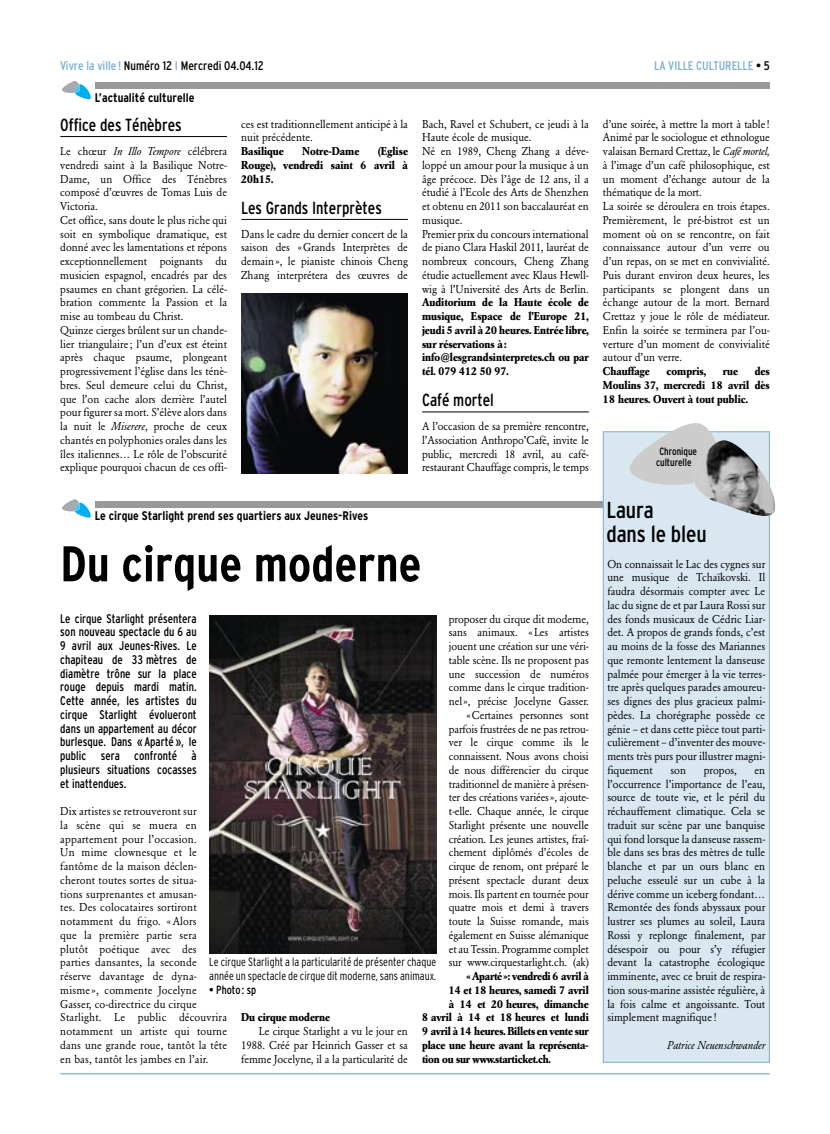
<style>
.page{position:relative;width:830px;height:1134px;background:#fff}
.page>*{position:absolute;margin:0;border:0;box-sizing:border-box;transform-origin:0 0}
.t1{font:700 condensed 50px "Interstate";color:#000}
.t2{font:condensed 23.12px/23.8px "Interstate";letter-spacing:-.005em;color:#000}
.t3{font:condensed 17.5px "Interstate";color:#000;scale:.95 1}
.t4{font:condensed 12.5px/13.8px "Interstate";color:#000;text-align:justify;scale:.95 1}
.t5{font:700 condensed 12.5px "Interstate";color:#000}
.t6{font:condensed 12.5px "Interstate";color:#000}
.t7{font:condensed 12.5px "Interstate";color:#7caece}
.t8{font:300 condensed 11.88px/13.8px "Interstate";color:#000;scale:.95 1}
.t9{font:condensed 11.88px "Interstate";color:#000;scale:.95 1}
.t10{font:11.25px/13.8px "Garamond BE";color:#000;scale:.95 1}
.t11{font:700 11.25px/13.8px "Garamond BE";color:#000;text-align:justify;scale:.95 1}
.t12{font:italic 11.25px "Garamond BE";color:#000;scale:.95 1}
.t13{font:condensed 10.62px/11.2px "Interstate";color:#000;text-align:center;scale:.95 1}
.s1{color:#7caece}
.s2{color:#000}
.s3{font-style:italic}
</style>
<div class="page">
<hr style="left:60px;top:1073px;width:709px;height:1px;background:#7caece">
<svg style="left:62px;top:81px;width:29px;height:18px"></svg>
<div style="left:95px;top:83px;width:674px;height:6px;background:#999"></div>
<hr style="left:60px;top:136px;width:167px;height:1px;background:#000">
<hr style="left:241px;top:219px;width:166px;height:1px;background:#000">
<hr style="left:422px;top:412px;width:166px;height:1px;background:#000">
<img style="left:241px;top:293px;width:166px;height:180px">
<svg style="left:62px;top:499px;width:29px;height:19px"></svg>
<div style="left:95px;top:501px;width:674px;height:6px;background:#999"></div>
<img style="left:209px;top:615px;width:227px;height:338px">
<div style="left:603px;top:432px;width:165px;height:630px;background:#d8e7f0"></div>
<div style="left:602px;top:431px;width:167px;height:631px;border:1px solid #7caece"></div>
<svg style="left:618px;top:423px;width:152px;height:104px"></svg>
<img style="left:693px;top:440px;width:82px;height:76px">
<p class="t6" style="left:60px;top:61px;width:205px"><span class="s1">Vivre la ville !</span> Numéro 12 <span class="s1">I</span> Mercredi 04.04.12</p>
<p class="t7" style="left:653px;top:61px;width:117px">LA VILLE CULTURELLE <span class="s2">• 5</span></p>
<p class="t5" style="left:95px;top:93px;width:101px">L’actualité culturelle</p>
<h3 class="t3" style="left:60px;top:118px;width:129px">Office des Ténèbres</h3>
<p class="t10" style="left:60px;top:145px;width:177px">Le chœur <span class="s3">In Illo Tempore</span> célébrera vendredi saint à la Basilique Notre-Dame, un Office des Ténèbres composé d’œuvres de Tomas Luis de Victoria.<br>Cet office, sans doute le plus riche qui soit en symbolique dramatique, est donné avec les lamentations et répons exceptionnellement poignants du musicien espagnol, encadrés par des psaumes en chant grégorien. La célé&shy;bration commente la Passion et la mise au tombeau du Christ.<br>Quinze cierges brûlent sur un chande&shy;lier triangulaire; l’un d’eux est éteint après chaque psaume, plongeant progressivement l’église dans les ténè&shy;bres. Seul demeure celui du Christ, que l’on cache alors derrière l’autel pour figurer sa mort. S’élève alors dans la nuit le <span class="s3">Miserere</span>, proche de ceux chantés en polyphonies orales dans les îles italiennes… Le rôle de l’obscurité explique pourquoi chacun de ces offi-</p>
<p class="t10" style="left:241px;top:118px;width:177px">ces est traditionnellement anticipé à la nuit précédente.</p>
<p class="t11" style="left:241px;top:145px;width:46px">Basilique</p>
<p class="t11" style="left:302px;top:145px;width:61px">Notre-Dame</p>
<p class="t11" style="left:241px;top:145px;width:177px;text-indent:136px">(Eglise Rouge), vendredi saint 6 avril à 20h15.</p>
<h3 class="t3" style="left:241px;top:201px;width:149px">Les Grands Interprètes</h3>
<p class="t10" style="left:241px;top:228px;width:177px;text-align:justify">Dans le cadre du dernier concert de la saison des «Grands Interprètes de demain», le pianiste chinois Cheng Zhang interprétera des œuvres de</p>
<p class="t10" style="left:422px;top:118px;width:177px">Bach, Ravel et Schubert, ce jeudi à la<br>Haute école de musique.<br>Né en 1989, Cheng Zhang a déve&shy;loppé un amour pour la musique à un âge précoce. Dès l’âge de 12 ans, il a étudié à l’Ecole des Arts de Shenzhen et obtenu en 2011 son baccalauréat en musique.<br>Premier prix du concours international de piano Clara Haskil 2011, lauréat de nombreux concours, Cheng Zhang étudie actuellement avec Klaus Hewll&shy;wig à l’Université des Arts de Berlin.</p>
<p class="t11" style="left:422px;top:296px;width:177px;text-align:left">Auditorium de la Haute école de musique, Espace de l’Europe 21, jeudi 5 avril à 20 heures. Entrée libre, sur réservations à: info@lesgrandsinterpretes.ch ou par tél. 079 412 50 97.</p>
<h3 class="t3" style="left:422px;top:394px;width:77px">Café mortel</h3>
<p class="t10" style="left:422px;top:420px;width:177px;text-align:justify">A l’occasion de sa première rencontre, l’Association Anthropo’Café, invite le public, mercredi 18 avril, au café&shy;restaurant Chauffage compris, le temps</p>
<p class="t5" style="left:95px;top:511px;width:275px">Le cirque Starlight prend ses quartiers aux Jeunes-Rives</p>
<h1 class="t1" style="left:60px;top:545px;width:362px">Du cirque moderne</h1>
<p class="t4" style="left:60px;top:612px;width:145px">Le cirque Starlight présentera son nouveau spectacle du 6 au 9 avril aux Jeunes-Rives. Le chapiteau de 33 mètres de diamètre trône sur la place rouge depuis mardi matin.<br>Cette année, les artistes du cirque Starlight évolueront dans un appartement au décor burlesque. Dans « Aparté », le public sera confronté à plusieurs situations cocasses et inattendues.</p>
<p class="t10" style="left:60px;top:805px;width:177px">Dix artistes se retrouveront sur<br>la scène qui se muera en appartement pour l’occasion.<br>Un mime clownesque et le fantôme de la maison déclen&shy;cheront toutes sortes de situa-<br>tions surprenantes et amusan-<br>tes. Des colocataires sortiront notamment du frigo. «Alors<br>que la première partie sera plutôt poétique avec des parties dansantes, la seconde réserve davantage de dyna&shy;misme», commente Jocelyne<br>Gasser, co-directrice du cirque<br>Starlight. Le public découvrira notamment un artiste qui tourne dans une grande roue, tantôt la tête en bas, tantôt les jambes en l’air.</p>
<p class="t10" style="left:448px;top:613px;width:149px;text-align:right">proposer du cirque dit moderne, sans animaux. «Les artistes jouent une création sur une véri&shy;table scène. Ils ne proposent pas une succession de numéros comme dans le cirque tradition&shy;nel», précise Jocelyne Gasser. «Certaines personnes sont parfois frustrées de ne pas retrou - ver le cirque comme ils le connaissent. Nous avons choisi de nous différencier du cirque traditionnel de manière à présen&shy;ter des créations variées», ajoute&shy;t-elle. Chaque année, le cirque<br>Starlight présente une nouvelle création. Les jeunes artistes, fraî&shy;chement diplômés d’écoles de cirque de renom, ont préparé le présent spectacle durant deux mois. Ils partent en tournée pour quatre mois et demi à travers toute la Suisse romande, mais également en Suisse alémanique et au Tessin. Programme complet sur www.cirquestarlight.ch. (ak)</p>
<p class="t11" style="left:466px;top:970px;width:130px">«Aparté»: vendredi 6 avril à</p>
<p class="t11" style="left:448px;top:984px;width:149px">14 et 18 heures, samedi 7 avril</p>
<p class="t11" style="left:448px;top:998px;width:149px">à 14 et 20 heures, dimanche</p>
<p class="t11" style="left:422px;top:1011px;width:177px">8 avril à 14 et 18 heures et lundi</p>
<p class="t11" style="left:422px;top:1025px;width:177px">9 avril à 14 heures. Billets en vente sur</p>
<p class="t11" style="left:422px;top:1039px;width:177px">place une heure avant la représenta-</p>
<p class="t11" style="left:422px;top:1053px;width:137px">tion ou sur www.starticket.ch.</p>
<p class="t8" style="left:209px;top:956px;width:240px">Le cirque Starlight a la particularité de présenter chaque année un spectacle de cirque dit moderne, sans animaux.</p>
<p class="t9" style="left:209px;top:985px;width:51px">• Photo: sp</p>
<p class="t11" style="left:241px;top:1011px;width:95px">Du cirque moderne</p>
<p class="t10" style="left:241px;top:1025px;width:177px;text-align:justify;text-indent:18px">Le cirque Starlight a vu le jour en 1988. Créé par Heinrich Gasser et sa femme Jocelyne, il a la particularité de</p>
<p class="t10" style="left:602px;top:118px;width:177px">d’une soirée, à mettre la mort à table!<br>Animé par le sociologue et ethnologue valaisan Bernard Crettaz, le <span class="s3">Café mortel, </span>à l’image d’un café philosophique, est un moment d’échange autour de la thématique de la mort.<br>La soirée se déroulera en trois étapes.<br>Premièrement, le pré-bistrot est un moment où on se rencontre, on fait connaissance autour d’un verre ou d’un repas, on se met en convivialité.<br>Puis durant environ deux heures, les participants se plongent dans un échange autour de la mort. Bernard Crettaz y joue le rôle de médiateur.<br>Enfin la soirée se terminera par l’ou&shy;verture d’un moment de convivialité autour d’un verre.</p>
<p class="t11" style="left:602px;top:365px;width:51px">Chauffage</p>
<p class="t11" style="left:666px;top:365px;width:43px">compris,</p>
<p class="t11" style="left:722px;top:365px;width:17px">rue</p>
<p class="t11" style="left:602px;top:365px;width:177px;text-indent:152px">des Moulins 37, mercredi 18 avril dès 18 heures. Ouvert à tout public.</p>
<p class="t13" style="left:655px;top:446px;width:45px">Chronique culturelle</p>
<h2 class="t2" style="left:606px;top:500px;width:102px">Laura<br>dans le bleu</h2>
<p class="t10" style="left:607px;top:558px;width:168px;text-align:justify">On connaissait le Lac des cygnes sur une musique de Tchaïkovski. Il faudra désormais compter avec Le lac du signe de et par Laura Rossi sur des fonds musicaux de Cédric Liar&shy;det. A propos de grands fonds, c’est au moins de la fosse des Mariannes que remonte lentement la danseuse palmée pour émerger à la vie terres&shy;tre après quelques parades amoureu&shy;ses dignes des plus gracieux palmi&shy;pèdes. La chorégraphe possède ce génie – et dans cette pièce tout parti&shy;culièrement – d’inventer des mouve&shy;ments très purs pour illustrer magni&shy;fiquement</p>
<p class="t10" style="left:670px;top:764px;width:18px">son</p>
<p class="t10" style="left:703px;top:764px;width:36px">propos,</p>
<p class="t10" style="left:607px;top:764px;width:168px;text-align:justify;text-indent:147px">en l’occurrence l’importance de l’eau, source de toute vie, et le péril du réchauffement climatique. Cela se traduit sur scène par une banquise qui fond lorsque la danseuse rassem&shy;ble dans ses bras des mètres de tulle blanche et par un ours blanc en peluche esseulé sur un cube à la dérive comme un iceberg fondant… Remontée des fonds abyssaux pour lustrer ses plumes au soleil, Laura Rossi y replonge finalement, par désespoir ou pour s’y réfugier devant la catastrophe écologique imminente, avec ce bruit de respira&shy;tion sous-marine assistée régulière, à la fois calme et angoissante. Tout simplement magnifique!</p>
<p class="t12" style="left:667px;top:1040px;width:105px">Patrice Neuenschwander</p>
</div>
